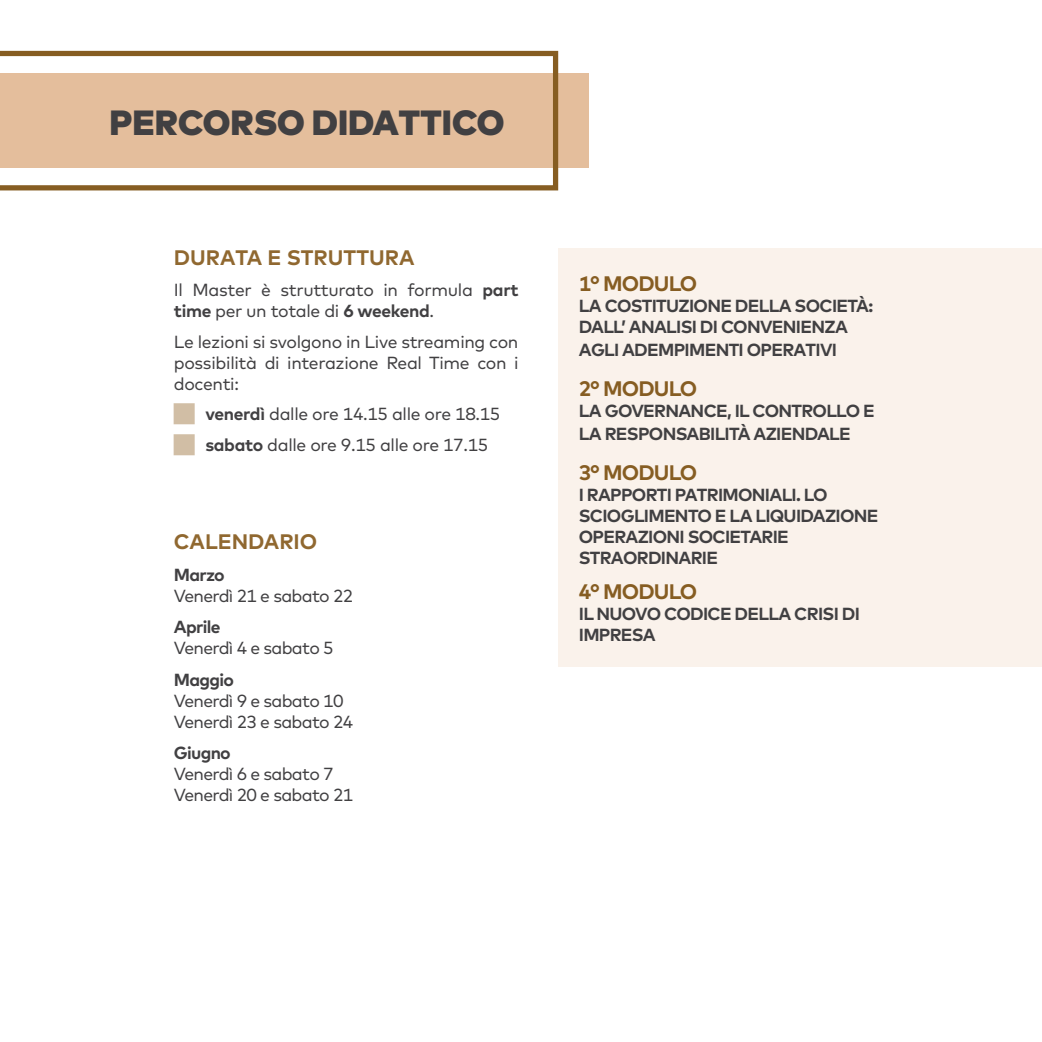
<style>
.page{position:relative;width:1042px;height:1042px;background:#fff}
.page>*{position:absolute;margin:0;border:0;box-sizing:border-box;transform-origin:0 0}
.t1{font:900 35px "Mark";color:#414042}
.t2{font:700 21px "Mark";letter-spacing:-.04em;color:#865d22}
.t3{font:700 21px "Mark";color:#906830}
.t4{font:17.5px/21px "Mark";letter-spacing:-.025em;color:#414042}
.t5{font:700 17.5px/21px "Mark";letter-spacing:-.04em;color:#414042}
.s1{font-weight:700}
</style>
<div class="page">
<div style="left:0;top:74px;width:589px;height:94px;background:#e4be9c"></div>
<svg style="left:0;top:51px;width:558px;height:139px"></svg>
<div style="left:558px;top:248px;width:484px;height:419px;background:#faf2eb"></div>
<h1 class="t1" style="left:110px;top:100px;width:397px">PERCORSO DIDATTICO</h1>
<p class="t3" style="left:174px;top:244px;width:242px">DURATA E STRUTTURA</p>
<p class="t4" style="left:174px;top:279px;width:346px">Il Master è strutturato in formula <span class="s1">part time</span> per un totale di <span class="s1">6 weekend</span>.</p>
<p class="t4" style="left:174px;top:331px;width:346px;text-align:justify">Le lezioni si svolgono in Live streaming con possibilità di interazione Real Time con i docenti:</p>
<p class="t4" style="left:205px;top:398px;width:296px;line-height:31px"><span class="s1">venerdì</span> dalle ore 14.15 alle ore 18.15 <span class="s1">sabato</span> dalle ore 9.15 alle ore 17.15</p>
<p class="t3" style="left:174px;top:528px;width:145px">CALENDARIO</p>
<p class="t5" style="left:174px;top:563px;width:52px">Marzo</p>
<p class="t4" style="left:174px;top:585px;width:181px">Venerdì 21 e sabato 22</p>
<p class="t5" style="left:174px;top:616px;width:48px">Aprile</p>
<p class="t4" style="left:174px;top:637px;width:161px">Venerdì 4 e sabato 5</p>
<p class="t5" style="left:174px;top:668px;width:61px">Maggio</p>
<p class="t4" style="left:174px;top:690px;width:181px">Venerdì 9 e sabato 10<br>Venerdì 23 e sabato 24</p>
<p class="t5" style="left:174px;top:742px;width:58px">Giugno</p>
<p class="t4" style="left:174px;top:763px;width:181px">Venerdì 6 e sabato 7<br>Venerdì 20 e sabato 21</p>
<p class="t2" style="left:579px;top:270px;width:120px">1° MODULO</p>
<p class="t5" style="left:579px;top:294px;width:296px">LA COSTITUZIONE DELLA SOCIETÀ:<br>DALL’ ANALISI DI CONVENIENZA</p>
<p class="t5" style="left:579px;top:338px;width:260px">AGLI ADEMPIMENTI OPERATIVI</p>
<p class="t2" style="left:579px;top:375px;width:120px">2° MODULO</p>
<p class="t5" style="left:579px;top:399px;width:297px;line-height:22.8px">LA GOVERNANCE, IL CONTROLLO E<br>LA RESPONSABILITÀ AZIENDALE</p>
<p class="t2" style="left:579px;top:459px;width:120px">3° MODULO</p>
<p class="t5" style="left:579px;top:483px;width:301px">I RAPPORTI PATRIMONIALI. LO<br>SCIOGLIMENTO E LA LIQUIDAZIONE<br>OPERAZIONI SOCIETARIE<br>STRAORDINARIE</p>
<p class="t2" style="left:579px;top:578px;width:120px">4° MODULO</p>
<p class="t5" style="left:579px;top:602px;width:283px">IL NUOVO CODICE DELLA CRISI DI<br>IMPRESA</p>
</div>
